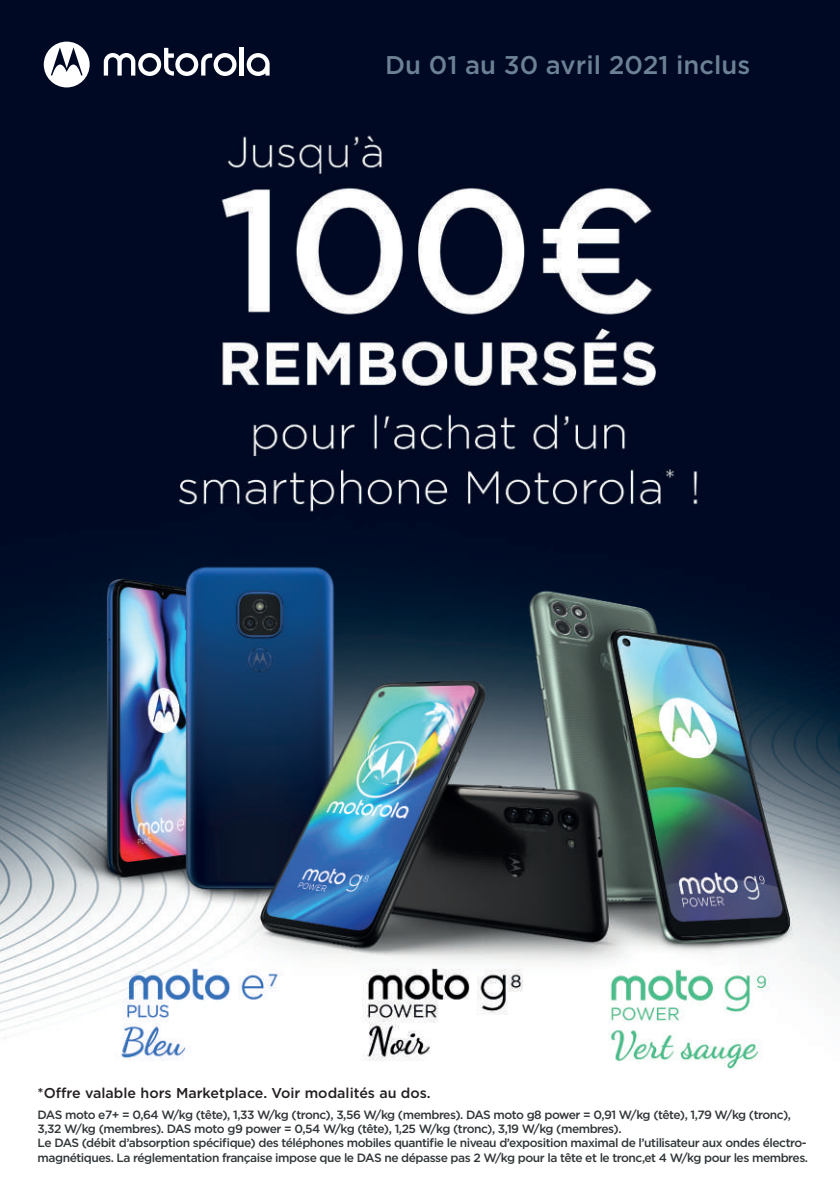
<style>
.page{position:relative;width:840px;height:1191px;background:#fff}
.page>*{position:absolute;margin:0;border:0;box-sizing:border-box;transform-origin:0 0}
.t1{font:500 25.6px "Gotham";color:#6c8193}
.t2{font:500 14.2px "Gotham";color:#231f20}
.t3{font:500 12px/14.4px "Gotham";letter-spacing:-.04em;color:#313639}
</style>
<div class="page">
<img style="left:0;top:0;width:839px;height:1069px">
<svg style="left:246px;top:53px;width:23px;height:23px"></svg>
<hr style="left:239px;top:48px;width:4px;height:28px;background:#fff">
<svg style="left:104px;top:48px;width:132px;height:28px"></svg>
<svg style="left:44px;top:42px;width:46px;height:45px"></svg>
<h1 class="t1" style="left:385px;top:48px;width:366px">Du 01 au 30 avril 2021 inclus</h1>
<p class="t2" style="left:38px;top:1084px;width:394px">*Offre valable hors Marketplace. Voir modalités au dos.</p>
<p class="t3" style="left:38px;top:1106px;width:771px">DAS moto e7+ = 0,64 W/kg (tête), 1,33 W/kg (tronc), 3,56 W/kg (membres). DAS moto g8 power = 0,91 W/kg (tête), 1,79 W/kg (tronc), 3,32 W/kg (membres). DAS moto g9 power = 0,54 W/kg (tête), 1,25 W/kg (tronc), 3,19 W/kg (membres).<br>Le DAS (débit d’absorption spécifique) des téléphones mobiles quantifie le niveau d’exposition maximal de l’utilisateur aux ondes électro&shy;magnétiques. La réglementation française impose que le DAS ne dépasse pas 2 W/kg pour la tête et le tronc,et 4 W/kg pour les membres.</p>
</div>
